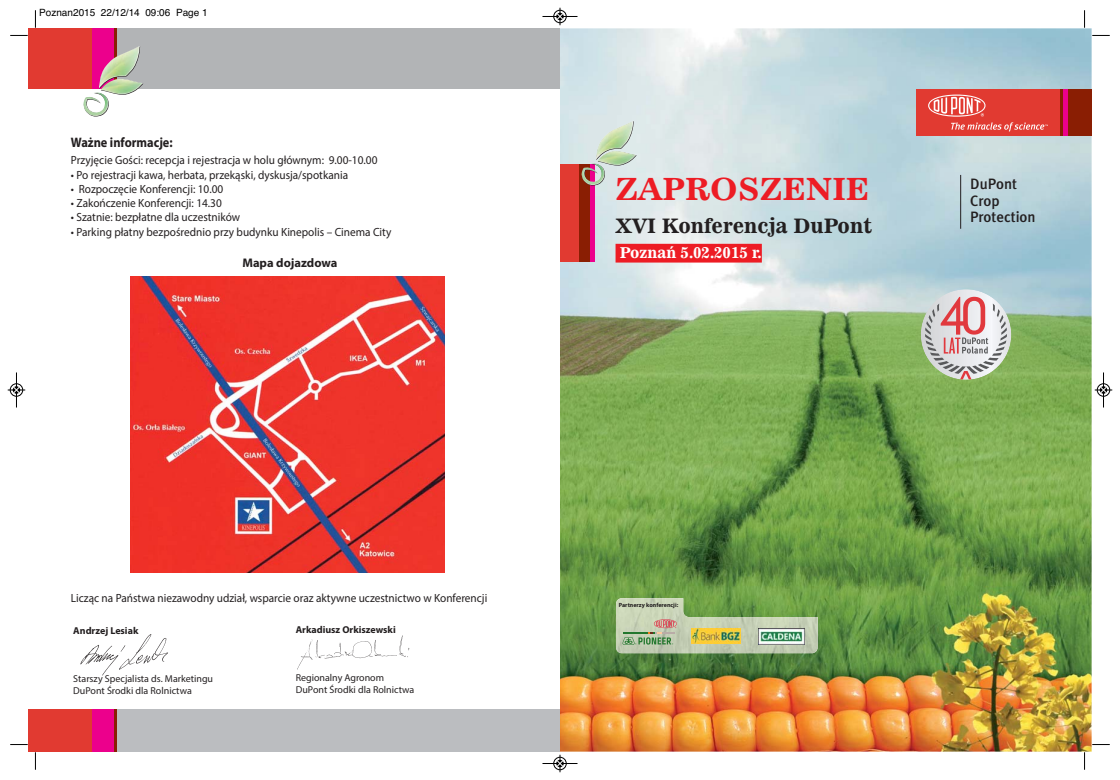
<style>
.page{position:relative;width:1120px;height:780px;background:#fff}
.page>*{position:absolute;margin:0;border:0;box-sizing:border-box;transform-origin:0 0}
.t1{font:700 30.62px "News 701 EU";color:#ed1c24}
.t2{font:700 20px "News 701 EU";color:#231f20}
.t3{font:500 15px/16.2px "Meta Plus";color:#231f20}
.t4{font:700 15px "News 701 EU";color:#fff}
.t5{font:700 13.75px "Myriad Pro";color:#231f20;scale:.9 1}
.t6{font:700 12.5px "Myriad Pro";color:#231f20}
.t7{font:11.88px "Myriad Pro";color:#231f20;scale:.95 1}
.t8{font:10px/12px "Myriad Pro";color:#231f20}
.t9{font:700 10px "Myriad Pro";color:#231f20}
.t10{font:10px "Helvetica";color:#000}
.t11{font:700 6px "Myriad Pro";color:#231f20}
</style>
<div class="page">
<div style="left:28px;top:28px;width:78px;height:61px;background:#e13a31"></div>
<svg style="left:113px;top:28px;width:4px;height:18px"></svg>
<div style="left:92px;top:28px;width:21px;height:61px;background:#ec008c"></div>
<div style="left:117px;top:28px;width:443px;height:61px;background:#b2b4b6"></div>
<img style="left:80px;top:634px;width:88px;height:42px">
<img style="left:297px;top:635px;width:113px;height:35px">
<div style="left:28px;top:709px;width:532px;height:42px;background:#bbbdc0"></div>
<div style="left:28px;top:709px;width:78px;height:42px;background:#e13a31"></div>
<svg style="left:113px;top:709px;width:4px;height:42px"></svg>
<div style="left:92px;top:709px;width:21px;height:42px;background:#ec008c"></div>
<img style="left:83px;top:46px;width:60px;height:71px">
<img style="left:560px;top:28px;width:531px;height:723px">
<div style="left:1059px;top:89px;width:32px;height:46px;background:#8a1e03"></div>
<div style="left:1063px;top:89px;width:5px;height:46px;background:#ec008c"></div>
<div style="left:916px;top:89px;width:143px;height:46px;background:#e13a31"></div>
<svg style="left:928px;top:95px;width:120px;height:37px"></svg>
<div style="left:615px;top:244px;width:147px;height:18px;background:#ed1c24"></div>
<div style="left:579px;top:165px;width:11px;height:97px;background:#8a1e03"></div>
<hr style="left:590px;top:165px;width:4px;height:97px;background:#ec008c">
<div style="left:560px;top:165px;width:19px;height:97px;background:#e13a31"></div>
<hr style="left:960px;top:175px;width:1px;height:54px;background:#231f20">
<img style="left:581px;top:121px;width:55px;height:65px">
<img style="left:616px;top:598px;width:201px;height:55px">
<img style="left:759px;top:628px;width:45px;height:16px">
<svg style="left:622px;top:619px;width:55px;height:26px"></svg>
<img style="left:691px;top:628px;width:49px;height:16px">
<svg style="left:920px;top:289px;width:91px;height:91px"></svg>
<svg style="left:925px;top:297px;width:82px;height:82px;background:#cdbdb9"></svg>
<img style="left:131px;top:277px;width:313px;height:295px">
<svg style="left:35px;top:10px;width:1px;height:18px"></svg>
<svg style="left:10px;top:35px;width:18px;height:1px"></svg>
<svg style="left:1084px;top:10px;width:1px;height:18px"></svg>
<svg style="left:1092px;top:35px;width:17px;height:1px"></svg>
<svg style="left:35px;top:752px;width:1px;height:17px"></svg>
<svg style="left:10px;top:744px;width:18px;height:1px"></svg>
<svg style="left:1084px;top:752px;width:1px;height:17px"></svg>
<svg style="left:1092px;top:744px;width:17px;height:1px"></svg>
<hr style="left:542px;top:16px;width:35px;height:1px;background:#000">
<div style="left:553px;top:10px;width:13px;height:13px;border:1px solid #000;border-radius:50%"></div>
<svg style="left:557px;top:8px;width:6px;height:17px"></svg>
<div style="left:553px;top:756px;width:13px;height:14px;border:1px solid #fff;border-radius:50%"></div>
<hr style="left:542px;top:763px;width:35px;height:1px;background:#000">
<div style="left:553px;top:757px;width:13px;height:12px;border:1px solid #000;border-radius:50%"></div>
<svg style="left:557px;top:754px;width:6px;height:18px"></svg>
<hr style="left:16px;top:372px;width:1px;height:35px;background:#000">
<div style="left:10px;top:383px;width:13px;height:13px;border:1px solid #000;border-radius:50%"></div>
<svg style="left:8px;top:387px;width:17px;height:6px"></svg>
<hr style="left:1103px;top:372px;width:1px;height:35px;background:#000">
<div style="left:1097px;top:383px;width:13px;height:13px;border:1px solid #000;border-radius:50%"></div>
<svg style="left:1094px;top:387px;width:18px;height:6px"></svg>
<p class="t10" style="left:39px;top:9px;width:170px">Poznan2015 22/12/14 09:06 Page 1</p>
<p class="t5" style="left:71px;top:137px;width:115px">Ważne informacje:</p>
<p class="t7" style="left:71px;top:156px;width:324px">Przyjęcie Gości: recepcja i rejestracja w holu głównym: 9.00-10.00</p>
<p class="t7" style="left:71px;top:170px;width:293px">• Po rejestracji kawa, herbata, przekąski, dyskusja/spotkania</p>
<p class="t7" style="left:71px;top:184px;width:162px">• Rozpoczęcie Konferencji: 10.00</p>
<p class="t7" style="left:71px;top:199px;width:160px">• Zakończenie Konferencji: 14.30</p>
<p class="t7" style="left:71px;top:213px;width:180px">• Szatnie: bezpłatne dla uczestników</p>
<p class="t7" style="left:71px;top:227px;width:339px">• Parking płatny bezpośrednio przy budynku Kinepolis – Cinema City</p>
<p class="t6" style="left:242px;top:257px;width:97px">Mapa dojazdowa</p>
<h1 class="t1" style="left:615px;top:177px;width:255px">ZAPROSZENIE</h1>
<h2 class="t2" style="left:615px;top:219px;width:258px">XVI Konferencja DuPont</h2>
<p class="t4" style="left:620px;top:247px;width:144px">Poznań 5.02.2015 r.</p>
<p class="t3" style="left:970px;top:176px;width:67px">DuPont<br>Crop<br>Protection</p>
<p class="t7" style="left:71px;top:593px;width:440px">Licząc na Państwa niezawodny udział, wsparcie oraz aktywne uczestnictwo w Konferencji</p>
<p class="t9" style="left:73px;top:626px;width:67px">Andrzej Lesiak</p>
<p class="t8" style="left:73px;top:673px;width:141px">Starszy Specjalista ds. Marketingu<br>DuPont Środki dla Rolnictwa</p>
<p class="t9" style="left:296px;top:625px;width:102px">Arkadiusz Orkiszewski</p>
<p class="t8" style="left:296px;top:672px;width:120px">Regionalny Agronom<br>DuPont Środki dla Rolnictwa</p>
<p class="t11" style="left:618px;top:603px;width:61px">Partnerzy konferencji:</p>
</div>
